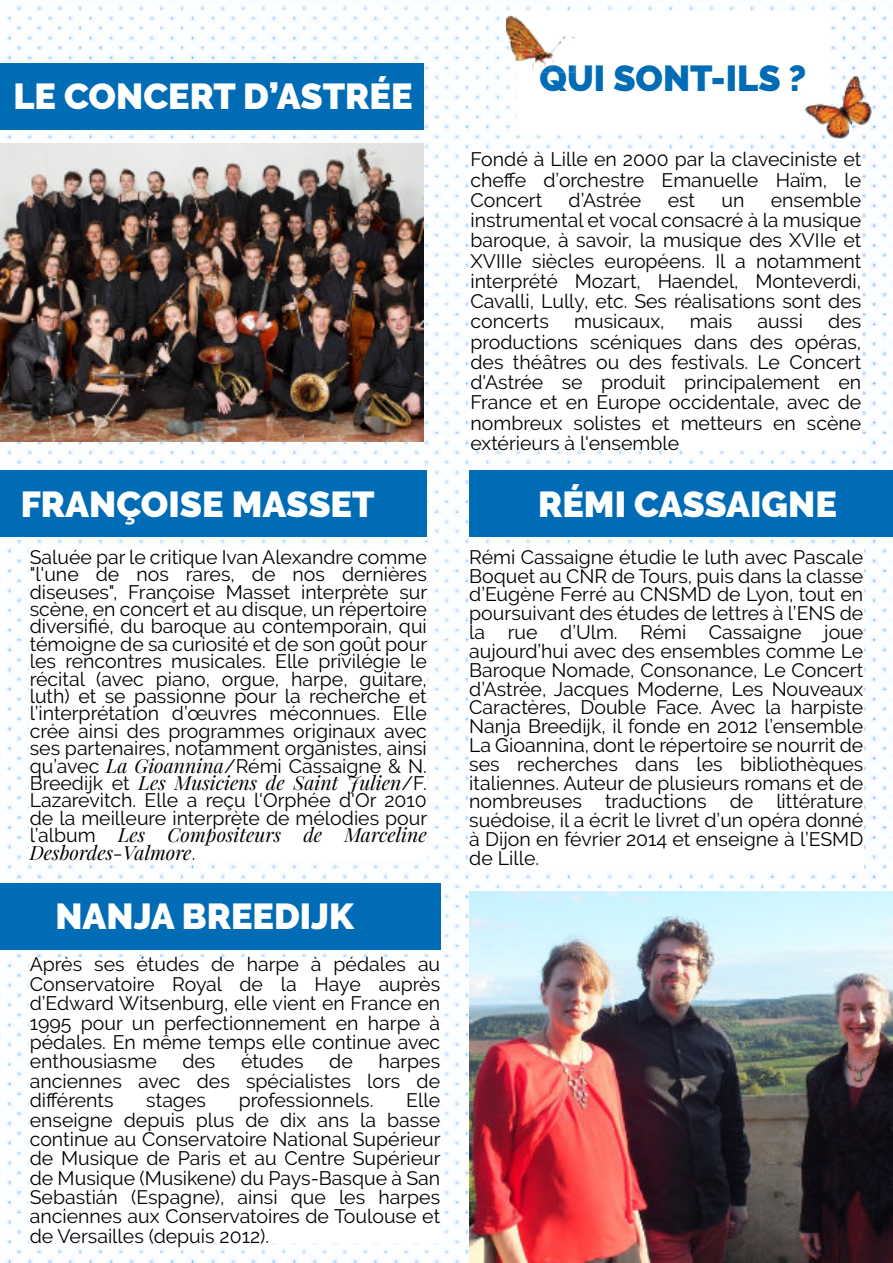
<style>
.page{position:relative;width:893px;height:1263px;background:#fff}
.page>*{position:absolute;margin:0;border:0;box-sizing:border-box;transform-origin:0 0}
.t1{font:900 36px "Raleway";color:#fff}
.t2{font:900 36px "Raleway";color:#006cb5}
.t3{font:19.5px/18.8px "Raleway";color:#000;text-align:justify}
.t4{font:italic 19.5px/17.4px "Playfair Display";color:#000}
.s1{font-family:"Playfair Display";font-style:italic}
.s2{font-family:"Raleway";font-style:normal}
</style>
<div class="page">
<img style="left:0;top:0;width:893px;height:1263px">
<div style="left:517px;top:11px;width:312px;height:123px;background:#fff"></div>
<div style="left:469px;top:550px;width:394px;height:321px;background:#fff"></div>
<div style="left:30px;top:957px;width:410px;height:286px;background:#fff"></div>
<div style="left:30px;top:549px;width:397px;height:311px;background:#fff"></div>
<img style="left:0;top:144px;width:424px;height:297px">
<div style="left:469px;top:471px;width:424px;height:66px;background:#006cb5"></div>
<div style="left:0;top:471px;width:427px;height:66px;background:#006cb5"></div>
<div style="left:0;top:883px;width:441px;height:66px;background:#006cb5"></div>
<div style="left:0;top:63px;width:424px;height:66px;background:#006cb5"></div>
<div style="left:471px;top:149px;width:391px;height:301px;background:#fff"></div>
<img style="left:469px;top:892px;width:424px;height:371px">
<img style="left:806px;top:73px;width:65px;height:66px">
<img style="left:506px;top:10px;width:68px;height:63px">
<h1 class="t1" style="left:14px;top:75px;width:401px">LE CONCERT D’ASTRÉE</h1>
<h1 class="t2" style="left:540px;top:57px;width:268px">QUI SONT-ILS ?</h1>
<p class="t3" style="left:470px;top:149px;width:392px;line-height:20.2px">Fondé à Lille en 2000 par la claveciniste et cheffe d’orchestre Emanuelle Haïm, le Concert</p>
<p class="t3" style="left:470px;top:190px;width:392px;line-height:20.2px;text-indent:300px">ensemble instrumental et vocal consacré à la musique baroque, à savoir, la musique des XVIIe et XVIIIe siècles européens. Il a notamment interprété Mozart, Haendel, Monteverdi, Cavalli, Lully, etc. Ses réalisations sont des concerts</p>
<p class="t3" style="left:569px;top:191px;width:74px">d’Astrée</p>
<p class="t3" style="left:668px;top:191px;width:29px">est</p>
<p class="t3" style="left:721px;top:191px;width:24px">un</p>
<p class="t3" style="left:470px;top:311px;width:392px;line-height:20.2px;text-indent:358px">des productions scéniques dans des opéras, des théâtres ou des festivals. Le Concert d'Astrée se produit principalement en France et en Europe occidentale, avec de nombreux solistes et metteurs en scène extérieurs à l'ensemble</p>
<p class="t3" style="left:574px;top:312px;width:92px">musicaux,</p>
<p class="t3" style="left:690px;top:312px;width:44px">mais</p>
<p class="t3" style="left:757px;top:312px;width:47px">aussi</p>
<h1 class="t1" style="left:21px;top:483px;width:355px">FRANÇOISE MASSET</h1>
<h1 class="t1" style="left:538px;top:483px;width:300px">RÉMI CASSAIGNE</h1>
<p class="t3" style="left:30px;top:548px;width:399px;line-height:17.4px">Saluée par le critique Ivan Alexandre comme "l'une de nos rares, de nos dernières diseuses", Françoise Masset interprète sur scène, en concert et au disque, un répertoire diversifié, du baroque au contemporain, qui témoigne de sa curiosité et de son goût pour les rencontres musicales. Elle privilégie le récital (avec piano, orgue, harpe, guitare, luth) et se passionne pour la recherche et l’interprétation d’œuvres méconnues. Elle crée ainsi des programmes originaux avec ses partenaires, notamment organistes, ainsi qu’avec <span class="s1">La Gioannina</span>/Rémi Cassaigne &amp; N.</p>
<p class="t4" style="left:30px;top:773px;width:399px"><span class="s2">Breedijk et</span> Les Musiciens de Saint Julien<span class="s2">/F.</span></p>
<p class="t3" style="left:30px;top:792px;width:399px;line-height:17.4px">Lazarevitch. Elle a reçu l'Orphée d'Or 2010 de la meilleure interprète de mélodies pour</p>
<p class="t4" style="left:30px;top:825px;width:399px"><span class="s2">l’album</span> Les Compositeurs de Marceline<br>Desbordes-Valmore<span class="s2">.</span></p>
<h1 class="t1" style="left:55px;top:895px;width:300px">NANJA BREEDIJK</h1>
<p class="t3" style="left:30px;top:955px;width:412px;line-height:19.4px">Après ses études de harpe à pédales au Conservatoire Royal de la Haye auprès d’Edward Witsenburg, elle vient en France en 1995 pour un perfectionnement en harpe à pédales. En même temps elle continue avec enthousiasme</p>
<p class="t3" style="left:30px;top:1052px;width:412px;line-height:19.4px;text-indent:349px">harpes anciennes avec des spécialistes lors de différents</p>
<p class="t3" style="left:182px;top:1052px;width:35px">des</p>
<p class="t3" style="left:241px;top:1052px;width:64px">études</p>
<p class="t3" style="left:329px;top:1052px;width:25px">de</p>
<p class="t3" style="left:146px;top:1091px;width:61px">stages</p>
<p class="t3" style="left:239px;top:1091px;width:136px">professionnels.</p>
<p class="t3" style="left:30px;top:1090px;width:412px;line-height:19.4px;text-indent:376px">Elle enseigne depuis plus de dix ans la basse continue au Conservatoire National Supérieur de Musique de Paris et au Centre Supérieur de Musique (Musikene) du Pays-Basque à San Sebastián (Espagne), ainsi que les harpes anciennes aux Conservatoires de Toulouse et de Versailles (depuis 2012).</p>
<p class="t3" style="left:469px;top:548px;width:396px">Rémi Cassaigne étudie le luth avec Pascale Boquet au CNR de Tours, puis dans la classe d’Eugène Ferré au CNSMD de Lyon, tout en poursuivant des études de lettres à l’ENS de la rue d’Ulm. Rémi Cassaigne joue aujourd’hui avec des ensembles comme Le Baroque Nomade, Consonance, Le Concert d’Astrée, Jacques Moderne, Les Nouveaux Caractères, Double Face. Avec la harpiste Nanja Breedijk, il fonde en 2012 l’ensemble La Gioannina, dont le répertoire se nourrit de ses recherches dans les bibliothèques italiennes. Auteur de plusieurs romans et de nombreuses traductions de littérature suédoise, il a écrit le livret d’un opéra donné à Dijon en février 2014 et enseigne à l’ESMD de Lille.</p>
</div>
